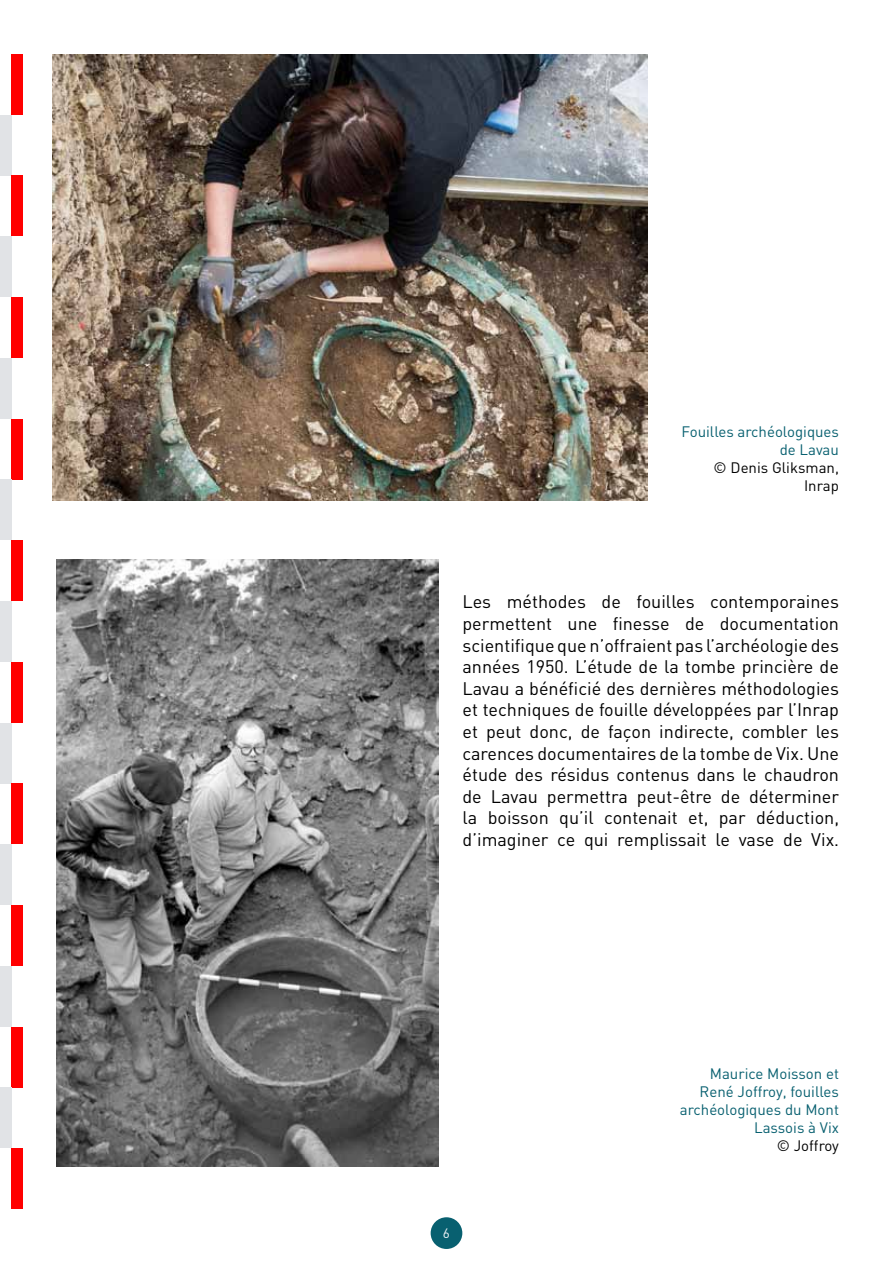
<style>
.page{position:relative;width:893px;height:1263px;background:#fff}
.page>*{position:absolute;margin:0;border:0;box-sizing:border-box;transform-origin:0 0}
.t1{font:18px/21.6px "DIN";color:#000;text-align:justify}
.t2{font:15px/18px "DIN";color:#086070;text-align:right}
.t3{font:15px/18px "DIN";color:#000;text-align:right}
.t4{font:13.5px "DIN";color:#f3f5f7}
</style>
<div class="page">
<div style="left:431px;top:1217px;width:31px;height:32px;background:#086070;border-radius:50%"></div>
<img style="left:56px;top:560px;width:383px;height:606px">
<img style="left:52px;top:54px;width:595px;height:446px">
<div style="left:11px;top:54px;width:12px;height:61px;background:#f00"></div>
<div style="left:0;top:115px;width:11px;height:61px;background:#e1e3e6"></div>
<div style="left:11px;top:176px;width:12px;height:60px;background:#f00"></div>
<div style="left:0;top:236px;width:11px;height:61px;background:#e1e3e6"></div>
<div style="left:11px;top:297px;width:12px;height:61px;background:#f00"></div>
<div style="left:0;top:358px;width:11px;height:61px;background:#e1e3e6"></div>
<div style="left:11px;top:419px;width:12px;height:60px;background:#f00"></div>
<div style="left:0;top:479px;width:11px;height:61px;background:#e1e3e6"></div>
<div style="left:11px;top:540px;width:12px;height:61px;background:#f00"></div>
<div style="left:0;top:601px;width:11px;height:61px;background:#e1e3e6"></div>
<div style="left:11px;top:662px;width:12px;height:61px;background:#f00"></div>
<div style="left:0;top:723px;width:11px;height:60px;background:#e1e3e6"></div>
<div style="left:11px;top:783px;width:12px;height:61px;background:#f00"></div>
<div style="left:0;top:844px;width:11px;height:61px;background:#e1e3e6"></div>
<div style="left:11px;top:905px;width:12px;height:61px;background:#f00"></div>
<div style="left:0;top:966px;width:11px;height:60px;background:#e1e3e6"></div>
<div style="left:11px;top:1026px;width:12px;height:61px;background:#f00"></div>
<div style="left:0;top:1087px;width:11px;height:61px;background:#e1e3e6"></div>
<div style="left:11px;top:1148px;width:12px;height:61px;background:#f00"></div>
<p class="t2" style="left:682px;top:422px;width:159px">Fouilles archéologiques de Lavau</p>
<p class="t3" style="left:714px;top:458px;width:127px">© Denis Gliksman,<br>Inrap</p>
<p class="t1" style="left:462px;top:591px;width:378px">Les méthodes de fouilles contemporaines permettent une finesse de documentation scientifique que n’offraient pas l’archéologie des années 1950. L’étude de la tombe princière de Lavau a bénéficié des dernières méthodologies et techniques de fouille développées par l’Inrap et peut donc, de façon indirecte, combler les carences documentaires de la tombe de Vix. Une étude des résidus contenus dans le chaudron de Lavau permettra peut-être de déterminer la boisson qu’il contenait et, par déduction, d’imaginer ce qui remplissait le vase de Vix.</p>
<p class="t4" style="left:443px;top:1225px;width:9px">6</p>
<p class="t2" style="left:680px;top:1064px;width:161px">Maurice Moisson et<br>René Joffroy, fouilles archéologiques du Mont<br>Lassois à Vix</p>
<p class="t3" style="left:777px;top:1136px;width:64px">© Joffroy</p>
</div>
